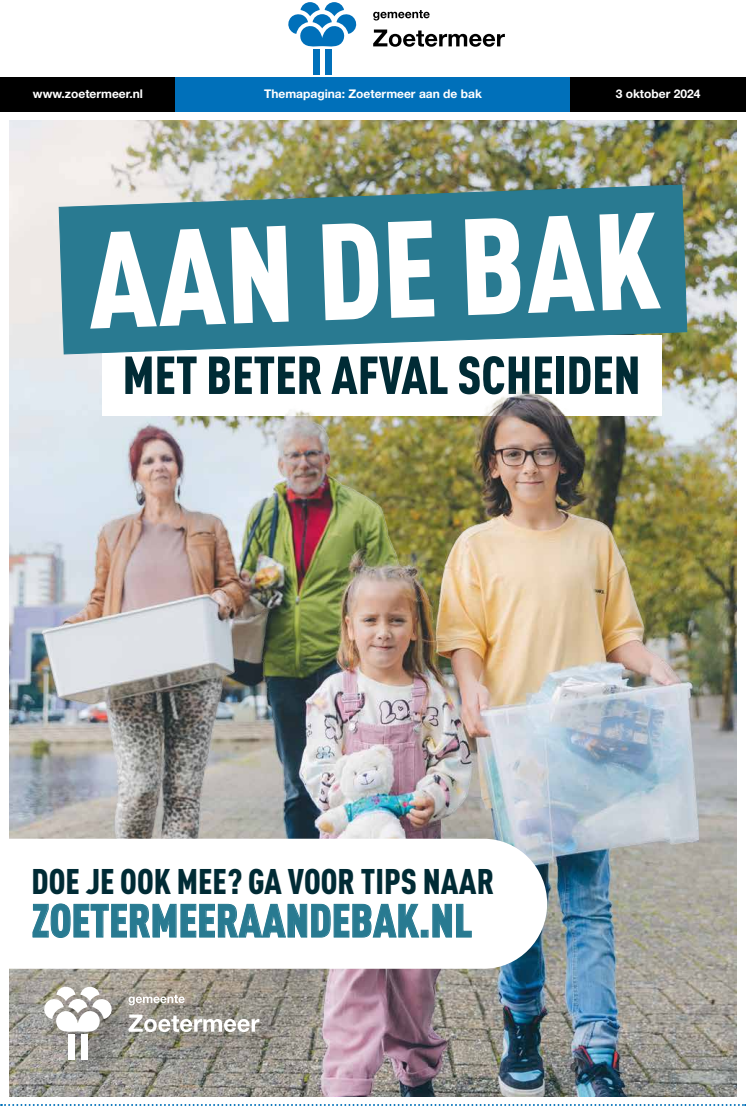
<style>
.page{position:relative;width:746px;height:1106px;background:#fff}
.page>*{position:absolute;margin:0;border:0;box-sizing:border-box;transform-origin:0 0}
.t1{font:900 134.6px "DIN Cond";color:#fff}
.t2{font:900 52.6px "DIN Cond";color:#002b35}
.t3{font:900 46px "DIN Cond";color:#287a91}
.t4{font:900 35.2px "DIN Cond";color:#002b35}
.t5{font:12px "Helvetica Neue LT Std Bd 5";color:#fff}
</style>
<div class="page">
<img style="left:9px;top:121px;width:727px;height:975px">
<div style="left:102px;top:335px;width:559px;height:81px;background:#fff"></div>
<svg style="left:59px;top:185px;width:628px;height:169px;background:#3f8698"></svg>
<svg style="left:9px;top:838px;width:538px;height:130px"></svg>
<div style="left:37px;top:979px;width:256px;height:117px;background:#000;opacity:.31"></div>
<svg style="left:128px;top:1014px;width:131px;height:18px"></svg>
<svg style="left:128px;top:994px;width:57px;height:11px"></svg>
<svg style="left:44px;top:986px;width:69px;height:48px"></svg>
<div style="left:69px;top:1034px;width:6px;height:26px;background:#fff"></div>
<div style="left:81px;top:1034px;width:6px;height:26px;background:#fff"></div>
<svg style="left:373px;top:30px;width:132px;height:17px"></svg>
<svg style="left:373px;top:10px;width:56px;height:11px"></svg>
<svg style="left:288px;top:2px;width:69px;height:45px"></svg>
<div style="left:313px;top:49px;width:6px;height:25px;background:#0070ba"></div>
<div style="left:325px;top:49px;width:6px;height:25px;background:#0070ba"></div>
<div style="left:0;top:77px;width:176px;height:34px;background:#000"></div>
<div style="left:570px;top:77px;width:176px;height:34px;background:#000"></div>
<div style="left:176px;top:77px;width:394px;height:34px;background:#0070ba"></div>
<svg style="left:1px;top:1104px;width:745px;height:2px"></svg>
<p class="t5" style="left:33px;top:86px;width:111px">www.zoetermeer.nl</p>
<p class="t5" style="left:264px;top:86px;width:219px">Themapagina: Zoetermeer aan de bak</p>
<p class="t5" style="left:615px;top:86px;width:86px">3 oktober 2024</p>
<h1 class="t1" style="left:85px;top:196px;width:574px;rotate:-2deg">AAN DE BAK</h1>
<h2 class="t2" style="left:122px;top:342px;width:519px">MET BETER AFVAL SCHEIDEN</h2>
<h3 class="t4" style="left:32px;top:859px;width:464px">DOE JE OOK MEE? GA VOOR TIPS NAAR</h3>
<h3 class="t3" style="left:32px;top:891px;width:442px">ZOETERMEERAANDEBAK.NL</h3>
</div>
